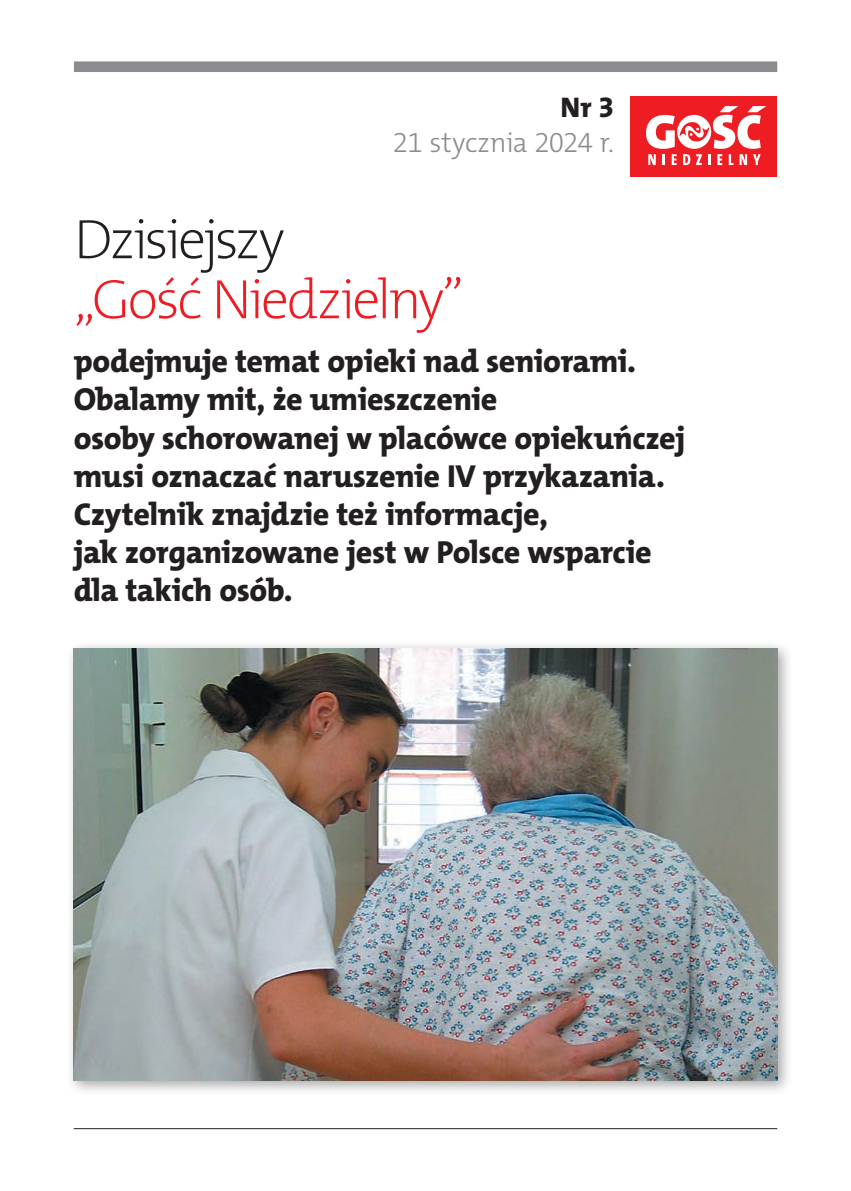
<style>
.page{position:relative;width:851px;height:1191px;background:#fff}
.page>*{position:absolute;margin:0;border:0;box-sizing:border-box;transform-origin:0 0}
.dzisiaj{font:56px/60px "The Mix HP2 Ex Lig";letter-spacing:-.055em;color:#ee1d23}
.opis_głowny{font:32px/38px "The Mix HP8 Ex Bld";letter-spacing:-.005em;color:#231f20}
.nr{font:28.6px "The Mix HP8 Ex Bld";color:#231f20}
.data{font:28px "The Mix HP3 Lig";letter-spacing:-.03em;color:#8a8c8f}
.s1{color:#231f20}
</style>
<div class="page">
<hr style="left:74px;top:1128px;width:703px;height:1px;background:#231f20">
<div style="left:66px;top:640px;width:727px;height:456px;background:#231f20;opacity:.4"></div>
<img style="left:74px;top:648px;width:703px;height:432px">
<div style="left:74px;top:61px;width:703px;height:11px;background:#8a8c8f"></div>
<div style="left:630px;top:96px;width:147px;height:81px;background:#ee1d23"></div>
<svg style="left:646px;top:106px;width:120px;height:59px"></svg>
<p class="nr" style="left:560px;top:89px;width:55px">Nr 3</p>
<p class="data" style="left:393px;top:125px;width:223px">21 stycznia 2024 r.</p>
<p class="dzisiaj" style="left:74px;top:210px;width:391px"><span class="s1">Dzisiejszy<br></span>„Gość Niedzielny”</p>
<p class="opis_głowny" style="left:74px;top:343px;width:613px">podejmuje temat opieki nad seniorami.<br>Obalamy mit, że umieszczenie<br>osoby schorowanej w placówce opiekuńczej musi oznaczać naruszenie IV przykazania.<br>Czytelnik znajdzie też informacje,<br>jak zorganizowane jest w Polsce wsparcie dla takich osób.</p>
</div>
